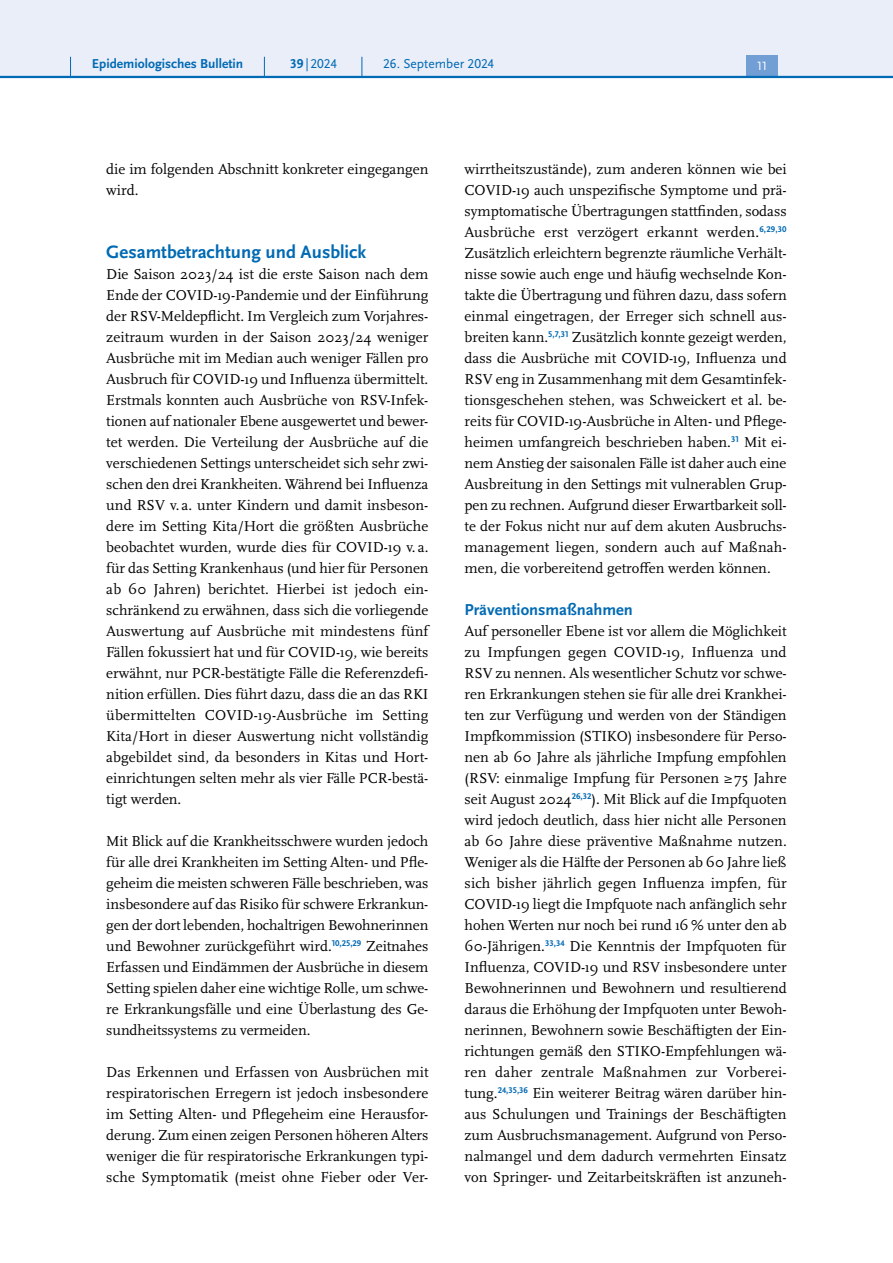
<style>
.page{position:relative;width:893px;height:1263px;background:#fff}
.page>*{position:absolute;margin:0;border:0;box-sizing:border-box;transform-origin:0 0}
.H3_-_Neu{font:700 18.75px "Scala Sans Pro";color:#006ab4}
.H4_-_Neu{font:700 16.5px "Scala Sans Pro";color:#006ab4}
.P_-_Fließtext{font:15px/21px "Scala Pro";color:#000;text-align:justify}
.t1{font:700 13.5px "Scala Sans Pro";color:#006ab4}
.t2{font:13.5px "Scala Sans Pro";color:#006ab4}
.t3{font:12.45px "Scala Sans Pro";color:#fff}
.s1{font-weight:700}
</style>
<div class="page">
<div style="left:0;top:0;width:893px;height:77px;background:#eaeef9"></div>
<div style="left:746px;top:55px;width:32px;height:21px;background:#719ed4"></div>
<hr style="left:0;top:76px;width:893px;height:2px;background:#006ab4">
<svg style="left:70px;top:57px;width:1px;height:19px"></svg>
<svg style="left:264px;top:57px;width:1px;height:19px"></svg>
<svg style="left:362px;top:57px;width:1px;height:19px"></svg>
<p class="t1" style="left:92px;top:55px;width:153px">Epidemiologisches Bulletin</p>
<p class="t2" style="left:290px;top:55px;width:48px"><span class="s1">39</span> |2024</p>
<p class="t3" style="left:757px;top:59px;width:11px">11</p>
<p class="t2" style="left:383px;top:55px;width:112px">26. September 2024</p>
<p class="P_-_Fließtext" style="left:106px;top:158px;width:324px">die im folgenden Abschnitt konkreter eingegangen wird.</p>
<h1 class="H3_-_Neu" style="left:106px;top:240px;width:261px">Gesamtbetrachtung und Ausblick</h1>
<p class="P_-_Fließtext" style="left:106px;top:263px;width:324px">Die Saison 2023/24 ist die erste Saison nach dem Ende der COVID-19-Pandemie und der Einführung der RSV-Meldepflicht. Im Vergleich zum Vorjahres&shy;zeitraum wurden in der Saison 2023/24 weniger Ausbrüche mit im Median auch weniger Fällen pro Ausbruch für COVID-19 und Influenza übermittelt.<br>Erstmals konnten auch Ausbrüche von RSV-Infek&shy;tionen auf nationaler Ebene ausgewertet und bewer&shy;tet werden. Die Verteilung der Ausbrüche auf die verschiedenen Settings unterscheidet sich sehr zwi&shy;schen den drei Krankheiten. Während bei Influenza und RSV v. a. unter Kindern und damit insbeson&shy;dere im Setting Kita/Hort die größten Ausbrüche beobachtet wurden, wurde dies für COVID-19 v. a. für das Setting Krankenhaus (und hier für Personen ab 60 Jahren) berichtet. Hierbei ist jedoch ein&shy;schränkend zu erwähnen, dass sich die vorliegende Auswertung auf Ausbrüche mit mindestens fünf Fällen fokussiert hat und für COVID-19, wie bereits erwähnt, nur PCR-bestätigte Fälle die Referenzdefi&shy;nition erfüllen. Dies führt dazu, dass die an das RKI übermittelten COVID-19-Ausbrüche im Setting Kita/Hort in dieser Auswertung nicht vollständig abgebildet sind, da besonders in Kitas und Hort&shy;einrichtungen selten mehr als vier Fälle PCR-bestä&shy;tigt werden.</p>
<p class="P_-_Fließtext" style="left:106px;top:830px;width:324px">Mit Blick auf die Krankheitsschwere wurden jedoch für alle drei Krankheiten im Setting Alten- und Pfle&shy;geheim die meisten schweren Fälle beschrieben, was insbesondere auf das Risiko für schwere Erkrankun&shy;gen der dort lebenden, hochaltrigen Bewohnerinnen und Bewohner zurückgeführt wird.<sup>10,25,29</sup> Zeitnahes Erfassen und Eindämmen der Ausbrüche in diesem Setting spielen daher eine wichtige Rolle, um schwe&shy;re Erkrankungsfälle und eine Überlastung des Ge&shy;sundheitssystems zu vermeiden.</p>
<p class="P_-_Fließtext" style="left:106px;top:1061px;width:324px">Das Erkennen und Erfassen von Ausbrüchen mit respiratorischen Erregern ist jedoch insbesondere im Setting Alten- und Pflegeheim eine Herausfor&shy;derung. Zum einen zeigen Personen höheren Alters weniger die für respiratorische Erkrankungen typi&shy;sche Symptomatik (meist ohne Fieber oder Ver-</p>
<p class="P_-_Fließtext" style="left:465px;top:158px;width:324px">wirrtheitszustände), zum anderen können wie bei COVID-19 auch unspezifische Symptome und prä&shy;symptomatische Übertragungen stattfinden, sodass Ausbrüche erst verzögert erkannt werden.<sup>6,29,30<br></sup>Zusätzlich erleichtern begrenzte räumliche Verhält&shy;nisse sowie auch enge und häufig wechselnde Kon&shy;takte die Übertragung und führen dazu, dass sofern einmal eingetragen, der Erreger sich schnell aus&shy;breiten kann.<sup>5,7,31</sup> Zusätzlich konnte gezeigt werden, dass die Ausbrüche mit COVID-19, Influenza und RSV eng in Zusammenhang mit dem Gesamtinfek&shy;tionsgeschehen stehen, was Schweickert et al. be&shy;reits für COVID-19-Ausbrüche in Alten- und Pflege&shy;heimen umfangreich beschrieben haben.<sup>31</sup> Mit ei&shy;nem Anstieg der saisonalen Fälle ist daher auch eine Ausbreitung in den Settings mit vulnerablen Grup&shy;pen zu rechnen. Aufgrund dieser Erwartbarkeit soll&shy;te der Fokus nicht nur auf dem akuten Ausbruchs&shy;management liegen, sondern auch auf Maßnah&shy;men, die vorbereitend getroffen werden können.</p>
<h3 class="H4_-_Neu" style="left:465px;top:599px;width:170px">Präventionsmaßnahmen</h3>
<p class="P_-_Fließtext" style="left:465px;top:620px;width:324px">Auf personeller Ebene ist vor allem die Möglichkeit zu Impfungen gegen COVID-19, Influenza und RSV zu nennen. Als wesentlicher Schutz vor schwe&shy;ren Erkrankungen stehen sie für alle drei Krankhei&shy;ten zur Verfügung und werden von der Ständigen Impfkommission (STIKO) insbesondere für Perso&shy;nen ab 60 Jahre als jährliche Impfung empfohlen (RSV: einmalige Impfung für Personen ≥75 Jahre seit August 2024<sup>26,32</sup>). Mit Blick auf die Impfquoten wird jedoch deutlich, dass hier nicht alle Personen ab 60 Jahre diese präventive Maßnahme nutzen.<br>Weniger als die Hälfte der Personen ab 60 Jahre ließ sich bisher jährlich gegen Influenza impfen, für COVID-19 liegt die Impfquote nach anfänglich sehr hohen Werten nur noch bei rund 16 % unter den ab 60-Jährigen.<sup>33,34</sup> Die Kenntnis der Impfquoten für Influenza, COVID-19 und RSV insbesondere unter Bewohnerinnen und Bewohnern und resultierend daraus die Erhöhung der Impfquoten unter Bewoh&shy;nerinnen, Bewohnern sowie Beschäftigten der Ein&shy;richtungen gemäß den STIKO-Empfehlungen wä&shy;ren daher zentrale Maßnahmen zur Vorberei&shy;tung.<sup>24,35,36</sup> Ein weiterer Beitrag wären darüber hin&shy;aus Schulungen und Trainings der Beschäftigten zum Ausbruchsmanagement. Aufgrund von Perso&shy;nalmangel und dem dadurch vermehrten Einsatz von Springer- und Zeitarbeitskräften ist anzuneh-</p>
</div>
